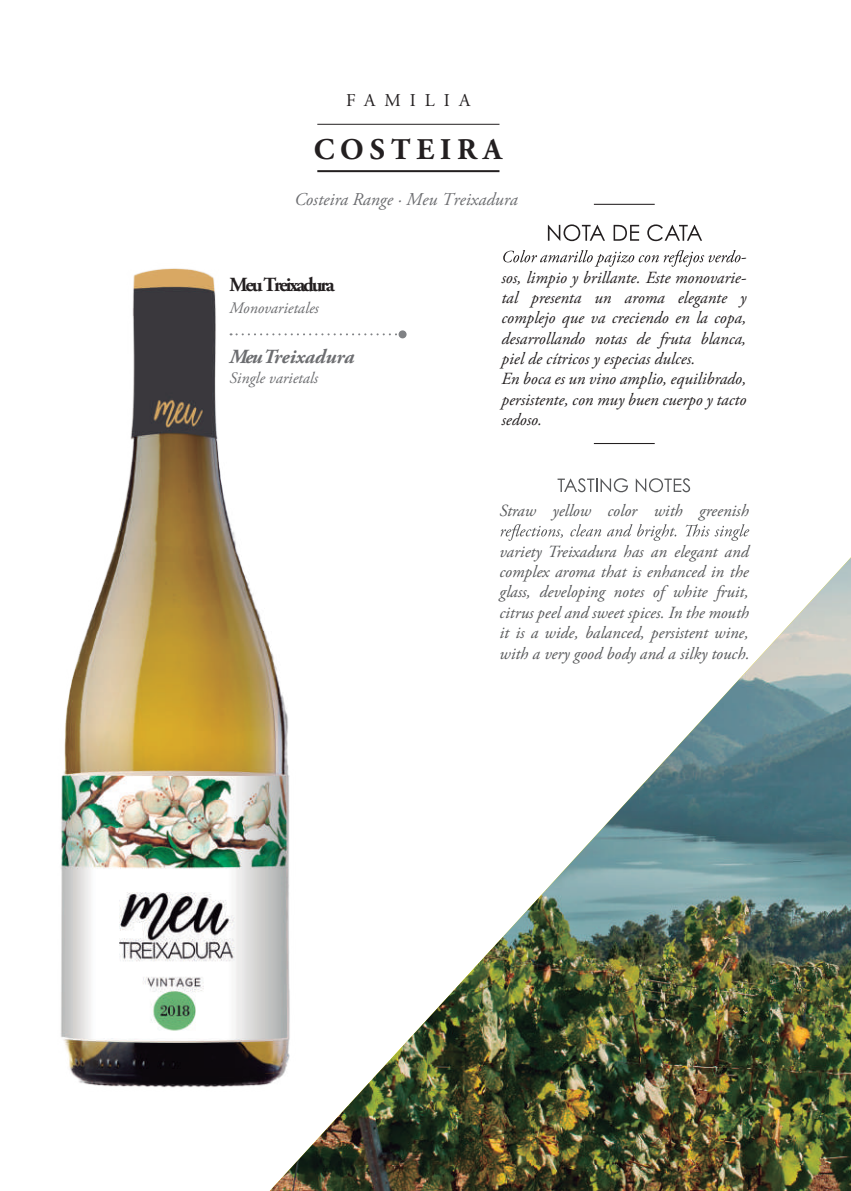
<style>
.page{position:relative;width:851px;height:1191px;background:#fff}
.page>*{position:absolute;margin:0;border:0;box-sizing:border-box;transform-origin:0 0}
.t1{font:700 30px "Adobe Garamond Pro";letter-spacing:.2em;color:#231f20}
.t2{font:700 20px "Adobe Garamond Pro";letter-spacing:-.105em;color:#231f20}
.t3{font:italic 700 20px "Adobe Garamond Pro";color:#6c6d70}
.t4{font:italic 18px "Adobe Garamond Pro";color:#6c6d70}
.t5{font:18px "Adobe Garamond Pro";letter-spacing:.5em;color:#231f20}
.t6{font:italic 17px/20.4px "Adobe Garamond Pro";color:#231f20}
.t7{font:italic 17px/20.4px "Adobe Garamond Pro";color:#57585a;text-align:justify}
.t8{font:italic 16px "Adobe Garamond Pro";color:#6c6d70}
</style>
<div class="page">
<img style="left:60px;top:123px;width:790px;height:1068px">
<svg style="left:547px;top:224px;width:58px;height:17px"></svg>
<svg style="left:613px;top:225px;width:26px;height:16px"></svg>
<svg style="left:647px;top:224px;width:55px;height:17px"></svg>
<svg style="left:557px;top:478px;width:71px;height:14px"></svg>
<svg style="left:635px;top:478px;width:55px;height:14px"></svg>
<hr style="left:593px;top:443px;width:61px;height:1px;background:#231f20">
<hr style="left:593px;top:204px;width:61px;height:1px;background:#231f20">
<svg style="left:503px;top:250px;width:237px;height:17px"></svg>
<svg style="left:500px;top:524px;width:249px;height:17px"></svg>
<p class="t5" style="left:346px;top:89px;width:125px">FAMILIA</p>
<h1 class="t1" style="left:314px;top:132px;width:190px">COSTEIRA</h1>
<p class="t4" style="left:294px;top:189px;width:225px">Costeira Range · Meu Treixadura</p>
<p class="t2" style="left:229px;top:272px;width:107px">Meu Treixadura</p>
<p class="t8" style="left:229px;top:298px;width:91px">Monovarietales</p>
<p class="t3" style="left:229px;top:345px;width:126px">Meu Treixadura</p>
<p class="t8" style="left:229px;top:369px;width:90px">Single varietals</p>
<p class="t6" style="left:501px;top:247px;width:246px;text-indent:239px">- sos, limpio y brillante. Este monovarie&shy;tal presenta un aroma elegante y complejo que va creciendo en la copa, desarrollando notas de fruta blanca, piel de cítricos y especias dulces.<br>En boca es un vino amplio, equilibrado, persistente, con muy buen cuerpo y tacto sedoso.</p>
<p class="t7" style="left:499px;top:501px;width:251px">Straw yellow color with greenish</p>
<p class="t7" style="left:499px;top:541px;width:252px">variety Treixadura has an elegant and complex aroma that is enhanced in the glass, developing notes of white fruit, citrus peel and sweet spices. In the mouth it is a wide, balanced, persistent wine, with a very good body and a silky touch.</p>
</div>
